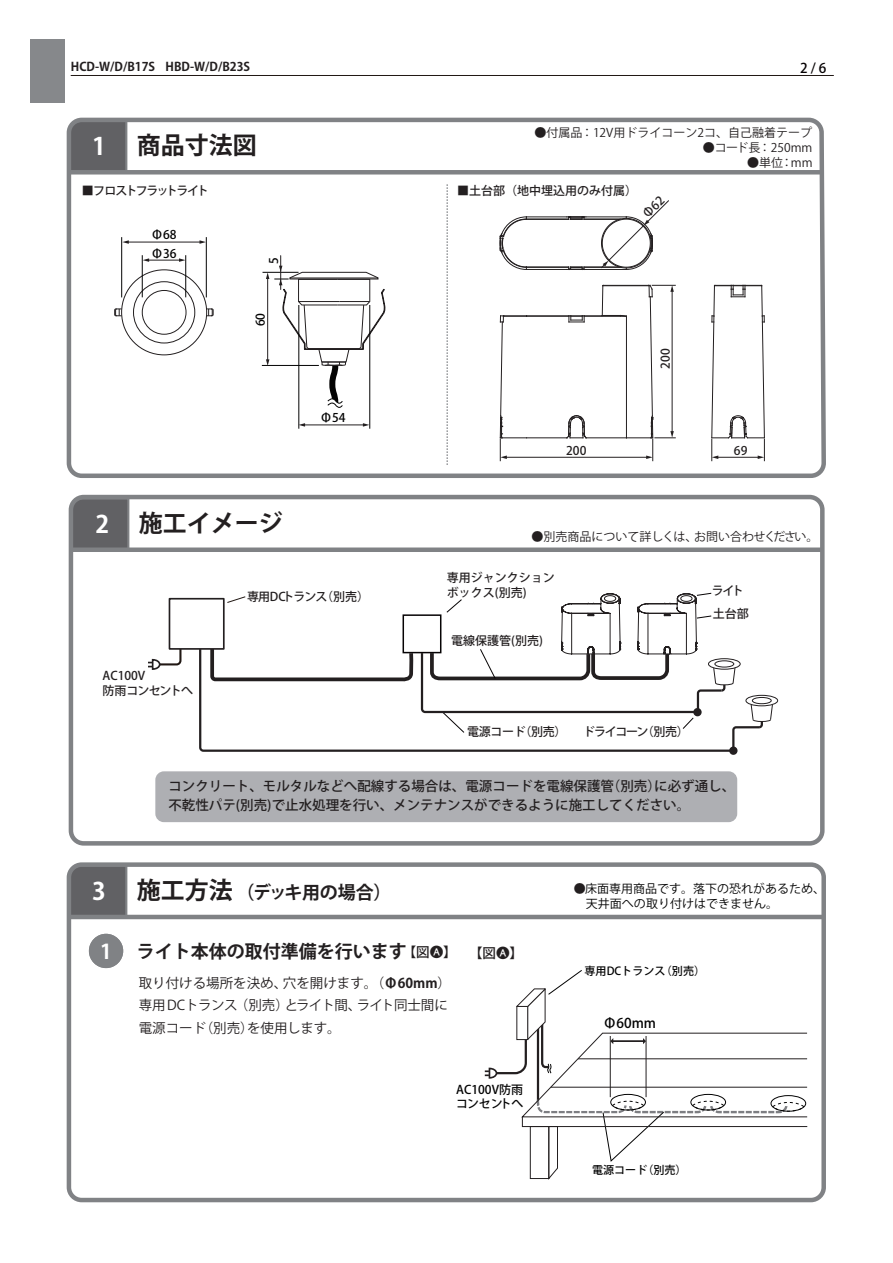
<style>
.page{position:relative;width:893px;height:1263px;background:#fff}
.page>*{position:absolute;margin:0;border:0;box-sizing:border-box;transform-origin:0 0}
.t1{font:700 24px "Koz Go Pro";color:#231f20}
.t2{font:700 24px "Koz Go Pro";color:#fff}
.t3{font:700 18px "Koz Go Pro";color:#231f20}
.t4{font:700 18px "Koz Go Pro";letter-spacing:-.02em;color:#231f20}
.t5{font:500 13.5px/19.5px "Koz Go Pro";color:#231f20}
.t6{font:13.5px/22.5px "Koz Go Pro";color:#231f20}
.t7{font:500 13.5px "Koz Go Pro";color:#030303}
.t8{font:500 13.5px "Koz Go Pro";color:#070304}
.t9{font:500 12px/22.6px "Koz Go Pro";color:#231f20}
.t10{font:12px "Koz Go Pro";color:#231f20}
.t11{font:12px/15px "Koz Go Pro";color:#030303}
.t12{font:500 12px/14.4px "Koz Go Pro";color:#030303}
.t13{font:700 12px "Koz Go Pro";color:#231f20}
.t14{font:500 12px "Koz Go Pro";letter-spacing:-.135em;color:#231f20}
.t15{font:500 12px "Koz Go Pro";letter-spacing:-.08em;color:#231f20}
.t16{font:500 12px "Koz Go Pro";letter-spacing:-.1em;color:#231f20}
.t17{font:500 11.1px "Koz Go Pro";color:#030303}
.s1{color:#fff}
.s2{font-size:24px;color:#fff}
.s3{font-size:24px}
.s4{font-size:20.25px;color:#fff}
.s5{font-weight:700}
.s6{font-family:"Koz Go Pr 6 N";font-weight:400}
.s7{color:#231f20}
</style>
<div class="page">
<div style="left:30px;top:39px;width:34px;height:64px;background:#86888b"></div>
<hr style="left:71px;top:75px;width:763px;height:1px;background:#211814">
<svg style="left:66px;top:117px;width:760px;height:361px"></svg>
<div style="left:69px;top:170px;width:753px;height:5px;background:#808285"></div>
<div style="left:133px;top:281px;width:62px;height:62px;border:1px solid #231f20;border-radius:50%"></div>
<div style="left:142px;top:290px;width:44px;height:44px;border:1px solid #231f20;border-radius:50%"></div>
<svg style="left:114px;top:309px;width:8px;height:7px"></svg>
<svg style="left:206px;top:309px;width:8px;height:7px"></svg>
<hr style="left:121px;top:237px;width:1px;height:60px;background:#030303">
<hr style="left:206px;top:237px;width:1px;height:60px;background:#030303">
<hr style="left:369px;top:305px;width:1px;height:124px;background:#030303">
<hr style="left:299px;top:305px;width:1px;height:124px;background:#030303">
<hr style="left:185px;top:255px;width:1px;height:42px;background:#030303">
<hr style="left:142px;top:255px;width:1px;height:42px;background:#030303">
<svg style="left:446px;top:184px;width:2px;height:281px"></svg>
<div style="left:155px;top:771px;width:582px;height:51px;background:#aeafb3;border-radius:9px"></div>
<div style="left:74px;top:500px;width:56px;height:47px;background:#616164"></div>
<div style="left:69px;top:495px;width:756px;height:351px;border:4px solid #808285;border-radius:13px"></div>
<div style="left:73px;top:547px;width:748px;height:5px;background:#808285"></div>
<div style="left:72px;top:867px;width:56px;height:48px;background:#616164"></div>
<div style="left:67px;top:862px;width:759px;height:340px;border:4px solid #808285;border-radius:13px"></div>
<hr style="left:69px;top:915px;width:755px;height:4px;background:#808285">
<div style="left:90px;top:935px;width:32px;height:32px;background:#808285;border-radius:50%"></div>
<div style="left:89px;top:934px;width:34px;height:34px;border:2px solid #808285;border-radius:50%"></div>
<svg style="left:485px;top:970px;width:323px;height:210px"></svg>
<svg style="left:199px;top:650px;width:530px;height:102px"></svg>
<div style="left:730px;top:747px;width:7px;height:7px;background:#231f20;border-radius:50%"></div>
<div style="left:729px;top:746px;width:8px;height:9px;border:2px solid #231f20;border-radius:50%"></div>
<svg style="left:148px;top:639px;width:34px;height:31px"></svg>
<div style="left:170px;top:617px;width:54px;height:32px;background:#fff"></div>
<div style="left:169px;top:598px;width:56px;height:52px;border:2px solid #231f20"></div>
<div style="left:746px;top:695px;width:32px;height:11px;border:1px solid #231f20;border-radius:50%"></div>
<hr style="left:506px;top:457px;width:141px;height:1px;background:#231f20">
<hr style="left:128px;top:242px;width:73px;height:1px;background:#231f20">
<svg style="left:122px;top:237px;width:7px;height:7px"></svg>
<svg style="left:199px;top:237px;width:8px;height:7px"></svg>
<hr style="left:304px;top:425px;width:60px;height:1px;background:#231f20">
<svg style="left:299px;top:423px;width:6px;height:7px"></svg>
<svg style="left:363px;top:423px;width:8px;height:7px"></svg>
<hr style="left:148px;top:260px;width:32px;height:1px;background:#231f20">
<svg style="left:142px;top:255px;width:7px;height:7px"></svg>
<svg style="left:179px;top:255px;width:8px;height:7px"></svg>
<svg style="left:262px;top:256px;width:124px;height:154px"></svg>
<hr style="left:586px;top:438px;width:40px;height:1px;background:#231f20">
<hr style="left:527px;top:438px;width:40px;height:1px;background:#231f20">
<hr style="left:584px;top:316px;width:36px;height:1px;background:#231f20">
<hr style="left:527px;top:316px;width:42px;height:1px;background:#231f20">
<svg style="left:569px;top:316px;width:16px;height:7px"></svg>
<svg style="left:566px;top:415px;width:21px;height:24px"></svg>
<svg style="left:601px;top:285px;width:75px;height:176px"></svg>
<svg style="left:500px;top:315px;width:27px;height:146px"></svg>
<svg style="left:711px;top:285px;width:54px;height:176px"></svg>
<hr style="left:584px;top:219px;width:37px;height:1px;background:#231f20">
<hr style="left:584px;top:267px;width:37px;height:1px;background:#231f20">
<hr style="left:526px;top:219px;width:43px;height:1px;background:#231f20">
<hr style="left:526px;top:267px;width:43px;height:1px;background:#231f20">
<hr style="left:586px;top:217px;width:40px;height:1px;background:#231f20">
<hr style="left:526px;top:217px;width:41px;height:1px;background:#231f20">
<hr style="left:586px;top:269px;width:40px;height:1px;background:#231f20">
<hr style="left:526px;top:269px;width:41px;height:1px;background:#231f20">
<svg style="left:500px;top:216px;width:27px;height:54px"></svg>
<svg style="left:567px;top:267px;width:19px;height:3px"></svg>
<svg style="left:567px;top:217px;width:19px;height:3px"></svg>
<svg style="left:208px;top:593px;width:565px;height:157px"></svg>
<svg style="left:601px;top:195px;width:68px;height:75px"></svg>
<p class="t13" style="left:71px;top:59px;width:181px">HCD-W/D/B17S HBD-W/D/B23S</p>
<p class="t8" style="left:800px;top:59px;width:28px">2 / 6</p>
<h1 class="t2" style="left:92px;top:131px;width:15px">1</h1>
<h1 class="t1" style="left:137px;top:130px;width:121px">商品寸法図</h1>
<p class="t10" style="left:534px;top:125px;width:279px">●付属品：12V用ドライコーン2コ、自己融着テープ</p>
<p class="t10" style="left:703px;top:140px;width:111px">●コード長：250mm</p>
<p class="t10" style="left:747px;top:154px;width:67px">●単位：mm</p>
<p class="t14" style="left:82px;top:182px;width:129px">■フロストフラットライト</p>
<p class="t9" style="left:457px;top:179px;width:181px">■土台部（地中埋込用のみ付属）</p>
<p class="t12" style="left:151px;top:228px;width:27px">Φ68</p>
<p class="t12" style="left:151px;top:247px;width:27px">Φ36</p>
<p class="t12" style="left:267px;top:264px;width:8px;rotate:-90deg">5</p>
<p class="t12" style="left:254px;top:326px;width:15px;rotate:-90deg">60</p>
<h1 class="t1" style="left:95px;top:508px;width:189px"><span class="s1">2</span> 施工イメージ</h1>
<p class="t12" style="left:320px;top:411px;width:27px">Φ54</p>
<p class="t9" style="left:102px;top:669px;width:92px;line-height:14.2px">AC100V<br>防雨コンセントへ</p>
<p class="t15" style="left:247px;top:589px;width:123px">専用DCトランス（別売）</p>
<p class="t9" style="left:655px;top:369px;width:22px;rotate:-90deg">200</p>
<p class="t9" style="left:566px;top:440px;width:22px">200</p>
<p class="t9" style="left:734px;top:440px;width:15px">69</p>
<p class="t10" style="left:532px;top:529px;width:289px">●別売商品について詳しくは、お問い合わせください。</p>
<p class="t9" style="left:447px;top:570px;width:109px;line-height:15px">専用ジャンクションボックス(別売)</p>
<p class="t9" style="left:451px;top:629px;width:93px">電線保護管(別売)</p>
<p class="t9" style="left:467px;top:721px;width:101px">電源コード（別売）</p>
<p class="t16" style="left:583px;top:724px;width:107px">ドライコーン（別売）</p>
<p class="t9" style="left:712px;top:580px;width:38px">ライト土台部</p>
<p class="t5" style="left:168px;top:777px;width:568px">コンクリート、モルタルなどへ配線する場合は、電源コードを電線保護管（別売）に必ず通し、不乾性パテ(別売)で止水処理を行い、メンテナンスができるように施工してください。</p>
<h2 class="t4" style="left:92px;top:881px;width:301px"><span class="s2">3　</span><span class="s3">施工方法</span>（デッキ用の場合）</h2>
<h2 class="t3" style="left:100px;top:939px;width:308px"><span class="s4">1</span> ライト本体の取付準備を行います</h2>
<p class="t6" style="left:139px;top:972px;width:314px">取り付ける場所を決め、穴を開けます。（<span class="s5">Φ60mm</span>）専用DCトランス（別売）とライト間、ライト同士間に電源コード（別売）を使用します。</p>
<p class="t5" style="left:403px;top:943px;width:122px">【図<span class="s6">A</span>】 【図<span class="s6">A</span>】</p>
<p class="t12" style="left:456px;top:1083px;width:69px">AC100V防雨コンセントへ</p>
<p class="t11" style="left:574px;top:882px;width:253px"><span class="s7">●</span>床面専用商品です。落下の恐れがあるため、　天井面への取り付けはできません。</p>
<p class="t17" style="left:584px;top:964px;width:122px">専用DCトランス（別売）</p>
<p class="t7" style="left:603px;top:1014px;width:55px">Φ60mm</p>
<p class="t17" style="left:592px;top:1162px;width:96px">電源コード（別売）</p>
</div>
